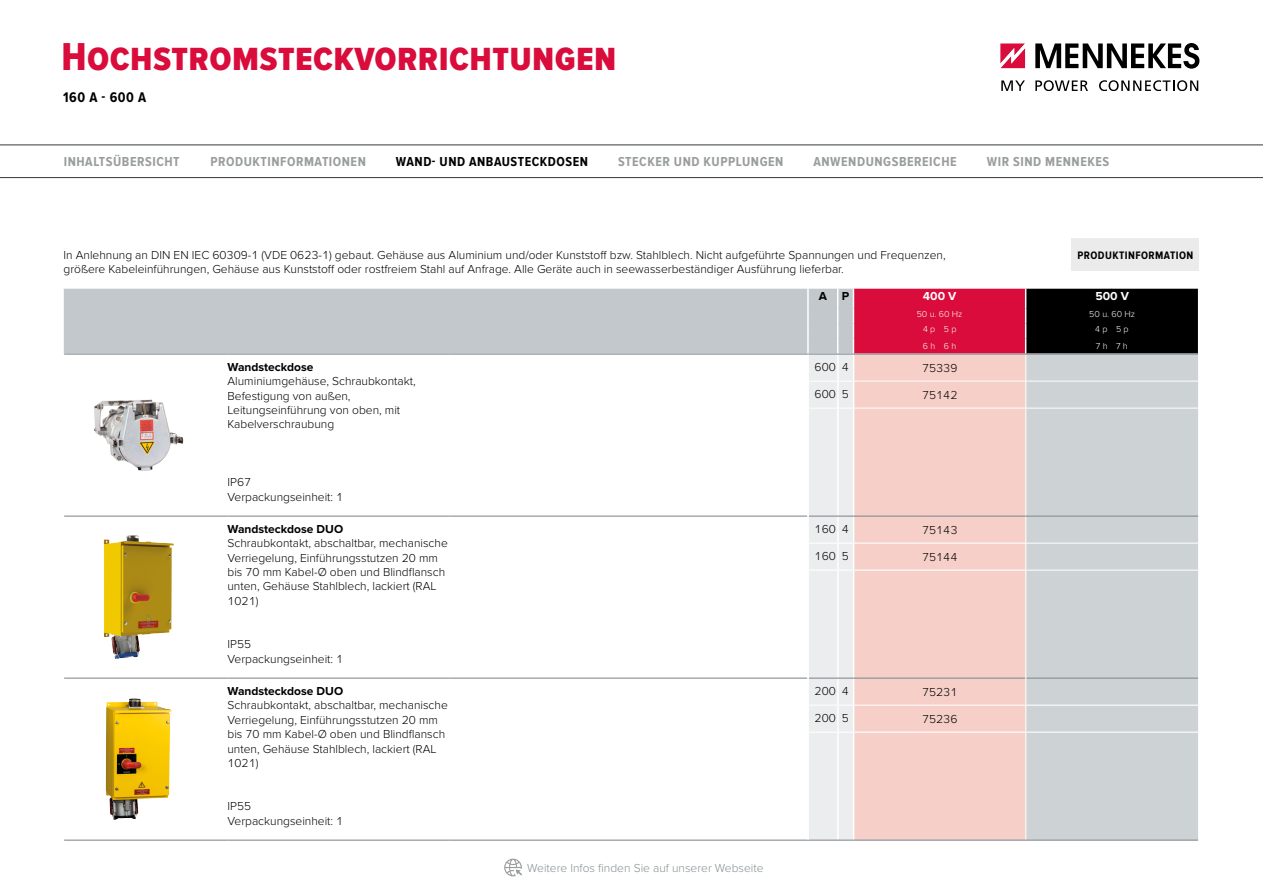
<style>
.page{position:relative;width:1263px;height:893px;background:#fff}
.page>*{position:absolute;margin:0;border:0;box-sizing:border-box;transform-origin:0 0}
.t1{font:40.35px "Proxima Nova Cond Extrabld";letter-spacing:.01em;color:#d90c3b}
.t2{font:700 14.55px "Proxima Nova Cond";letter-spacing:.04em;color:#000}
.t3{font:700 13.5px "Proxima Nova Cond";letter-spacing:.04em;color:#9a9d9e}
.t4{font:700 13.5px "Proxima Nova Cond";letter-spacing:.04em;color:#000}
.t5{font:300 12px/14.4px "Proxima Nova";color:#000}
.t6{font:700 12px "Proxima Nova";color:#000}
.t7{font:300 12px "Proxima Nova";color:#868f93}
.t8{font:700 12px "Proxima Nova";color:#fff}
.t9{font:700 11.25px "Proxima Nova Cond";letter-spacing:.04em;color:#000}
.t10{font:300 9px "Proxima Nova";color:#fff}
</style>
<div class="page">
<div style="left:64px;top:289px;width:743px;height:64px;background:#c3c8cc"></div>
<div style="left:1071px;top:238px;width:128px;height:33px;background:#ebebec"></div>
<svg style="left:0;top:145px;width:1263px;height:33px"></svg>
<svg style="left:504px;top:859px;width:18px;height:17px"></svg>
<svg style="left:1001px;top:80px;width:24px;height:11px"></svg>
<svg style="left:1035px;top:80px;width:53px;height:11px"></svg>
<svg style="left:1099px;top:80px;width:99px;height:11px"></svg>
<svg style="left:1035px;top:43px;width:164px;height:26px"></svg>
<svg style="left:1000px;top:43px;width:25px;height:25px"></svg>
<hr style="left:64px;top:354px;width:163px;height:1px;background:#868f93">
<hr style="left:227px;top:354px;width:222px;height:1px;background:#868f93">
<hr style="left:449px;top:354px;width:359px;height:1px;background:#868f93">
<hr style="left:64px;top:516px;width:163px;height:1px;background:#868f93">
<hr style="left:227px;top:516px;width:222px;height:1px;background:#868f93">
<hr style="left:449px;top:516px;width:358px;height:1px;background:#868f93">
<hr style="left:64px;top:678px;width:163px;height:1px;background:#868f93">
<hr style="left:227px;top:678px;width:222px;height:1px;background:#868f93">
<hr style="left:449px;top:678px;width:358px;height:1px;background:#868f93">
<hr style="left:64px;top:840px;width:163px;height:1px;background:#868f93">
<hr style="left:227px;top:840px;width:222px;height:1px;background:#868f93">
<hr style="left:449px;top:840px;width:359px;height:1px;background:#868f93">
<svg style="left:807px;top:288px;width:391px;height:553px;background:#d5bec0"></svg>
<hr style="left:854px;top:354px;width:172px;height:1px;background:#868f93">
<hr style="left:1026px;top:516px;width:172px;height:1px;background:#868f93">
<hr style="left:807px;top:355px;width:2px;height:26px;background:#fff">
<hr style="left:807px;top:381px;width:2px;height:27px;background:#fff">
<hr style="left:807px;top:408px;width:2px;height:108px;background:#fff">
<hr style="left:807px;top:570px;width:2px;height:108px;background:#fff">
<hr style="left:807px;top:732px;width:2px;height:108px;background:#fff">
<hr style="left:807px;top:516px;width:2px;height:27px;background:#fff">
<hr style="left:807px;top:543px;width:2px;height:27px;background:#fff">
<hr style="left:807px;top:678px;width:2px;height:27px;background:#fff">
<hr style="left:807px;top:705px;width:2px;height:27px;background:#fff">
<img style="left:94px;top:399px;width:89px;height:72px">
<img style="left:104px;top:535px;width:70px;height:124px">
<img style="left:106px;top:698px;width:66px;height:122px">
<h1 class="t1" style="left:62px;top:34px;width:556px">Hochstromsteckvorrichtungen</h1>
<p class="t2" style="left:63px;top:89px;width:85px">160 A - 600 A</p>
<p class="t3" style="left:64px;top:154px;width:117px">INHALTSÜBERSICHT</p>
<p class="t3" style="left:210px;top:154px;width:157px">PRODUKTINFORMATIONEN</p>
<p class="t3" style="left:618px;top:154px;width:167px">STECKER UND KUPPLUNGEN</p>
<p class="t3" style="left:813px;top:154px;width:145px">ANWENDUNGSBEREICHE</p>
<p class="t3" style="left:987px;top:154px;width:124px">WIR SIND MENNEKES</p>
<p class="t4" style="left:396px;top:154px;width:194px">WAND- UND ANBAUSTECKDOSEN</p>
<p class="t5" style="left:64px;top:248px;width:884px">In Anlehnung an DIN EN IEC 60309-1 (VDE 0623-1) gebaut. Gehäuse aus Aluminium und/oder Kunststoff bzw. Stahlblech. Nicht aufgeführte Spannungen und Frequenzen, größere Kabeleinführungen, Gehäuse aus Kunststoff oder rostfreiem Stahl auf Anfrage. Alle Geräte auch in seewasserbeständiger Ausführung lieferbar.</p>
<p class="t6" style="left:819px;top:289px;width:32px">A P</p>
<p class="t8" style="left:923px;top:289px;width:35px">400 V</p>
<p class="t8" style="left:1095px;top:289px;width:35px">500 V</p>
<p class="t10" style="left:917px;top:309px;width:47px">50 u. 60 Hz</p>
<p class="t10" style="left:1089px;top:309px;width:47px">50 u. 60 Hz</p>
<p class="t10" style="left:923px;top:324px;width:35px">4 p 5 p</p>
<p class="t10" style="left:1095px;top:324px;width:35px">4 p 5 p</p>
<p class="t10" style="left:923px;top:341px;width:35px">6 h 6 h</p>
<p class="t10" style="left:1096px;top:341px;width:33px">7 h 7 h</p>
<p class="t9" style="left:1077px;top:249px;width:118px">PRODUKTINFORMATION</p>
<p class="t6" style="left:227px;top:360px;width:88px">Wandsteckdose</p>
<p class="t5" style="left:227px;top:374px;width:190px">Aluminiumgehäuse, Schraubkontakt,<br>Befestigung von außen,<br>Leitungseinführung von oben, mit<br>Kabelverschraubung</p>
<p class="t5" style="left:227px;top:475px;width:117px">IP67<br>Verpackungseinheit: 1</p>
<p class="t6" style="left:227px;top:522px;width:117px">Wandsteckdose DUO</p>
<p class="t5" style="left:227px;top:536px;width:222px">Schraubkontakt, abschaltbar, mechanische Verriegelung, Einführungsstutzen 20 mm bis 70 mm Kabel-Ø oben und Blindflansch unten, Gehäuse Stahlblech, lackiert (RAL 1021)</p>
<p class="t5" style="left:227px;top:637px;width:117px">IP55<br>Verpackungseinheit: 1</p>
<p class="t6" style="left:227px;top:684px;width:117px">Wandsteckdose DUO</p>
<p class="t5" style="left:227px;top:698px;width:222px">Schraubkontakt, abschaltbar, mechanische Verriegelung, Einführungsstutzen 20 mm bis 70 mm Kabel-Ø oben und Blindflansch unten, Gehäuse Stahlblech, lackiert (RAL 1021)</p>
<p class="t5" style="left:227px;top:799px;width:117px">IP55<br>Verpackungseinheit: 1</p>
<p class="t5" style="left:815px;top:361px;width:36px">600 4</p>
<p class="t5" style="left:922px;top:361px;width:37px">75339</p>
<p class="t5" style="left:815px;top:388px;width:36px">600 5</p>
<p class="t5" style="left:922px;top:388px;width:37px">75142</p>
<p class="t5" style="left:815px;top:523px;width:36px">160 4</p>
<p class="t5" style="left:922px;top:523px;width:37px">75143</p>
<p class="t5" style="left:815px;top:550px;width:36px">160 5</p>
<p class="t5" style="left:922px;top:550px;width:37px">75144</p>
<p class="t5" style="left:815px;top:685px;width:36px">200 4</p>
<p class="t5" style="left:922px;top:685px;width:37px">75231</p>
<p class="t5" style="left:815px;top:712px;width:36px">200 5</p>
<p class="t5" style="left:922px;top:712px;width:37px">75236</p>
<p class="t7" style="left:527px;top:861px;width:238px">Weitere Infos finden Sie auf unserer Webseite</p>
</div>
